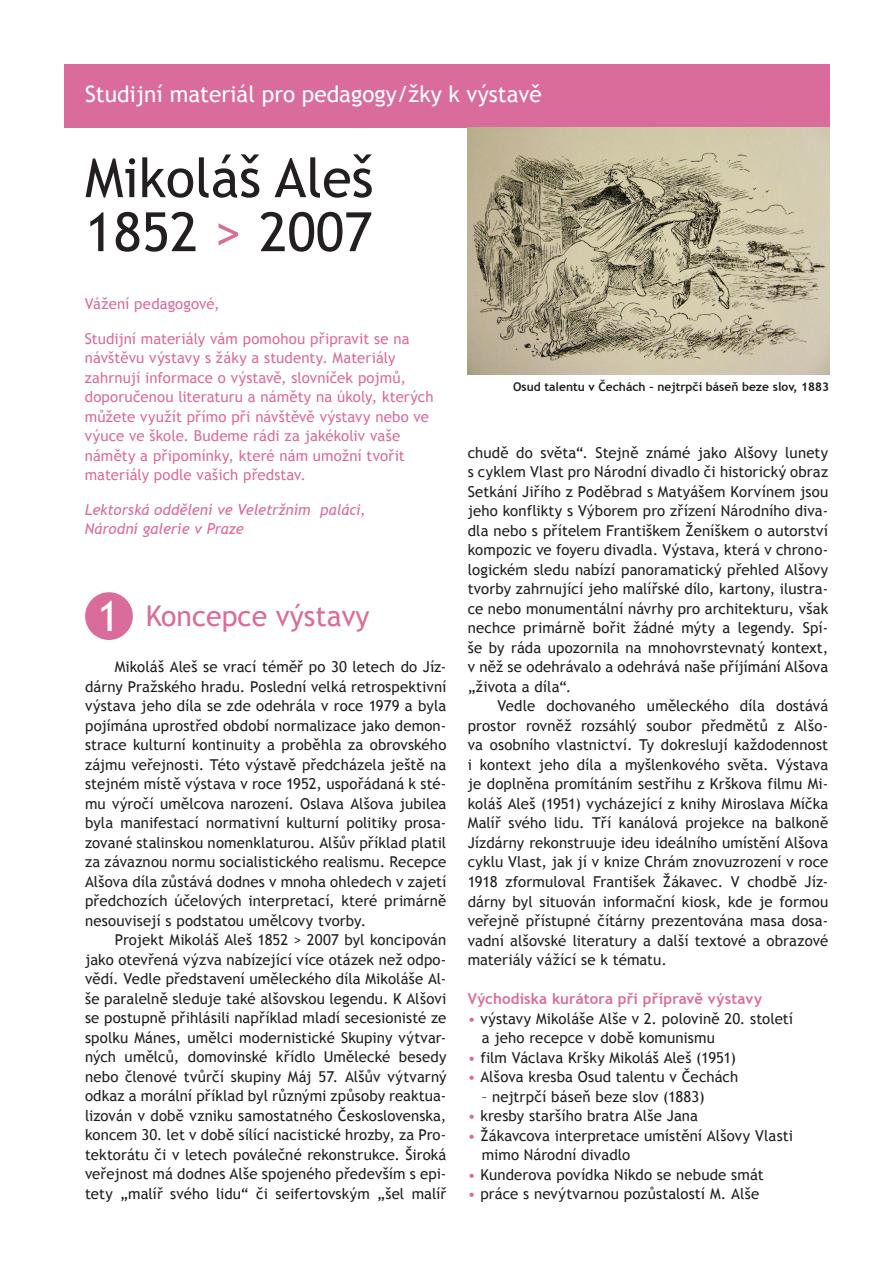
<style>
.page{position:relative;width:893px;height:1263px;background:#fff}
.page>*{position:absolute;margin:0;border:0;box-sizing:border-box;transform-origin:0 0}
.t1{font:54px/54px "Trebuchet MS";color:#231f20}
.t2{font:28.5px "Trebuchet MS";color:#da6c9c}
.t3{font:22.5px "Trebuchet MS";color:#fff}
.t4{font:15px/19.5px "Trebuchet MS";letter-spacing:.005em;color:#231f20;text-align:justify}
.t5{font:15px/19.5px "Trebuchet MS";letter-spacing:.005em;color:#da6c9c}
.t6{font:italic 15px/19.5px "Trebuchet MS";color:#da6c9c}
.t7{font:700 15px "Trebuchet MS";letter-spacing:.01em;color:#da6c9c}
.t8{font:700 12px "Trebuchet MS";color:#231f20}
.s1{color:#da6c9c}
.s2{font-size:42px;color:#fff}
</style>
<div class="page">
<div style="left:64px;top:64px;width:765px;height:64px;background:#da6c9c"></div>
<img style="left:468px;top:128px;width:361px;height:246px">
<div style="left:85px;top:592px;width:48px;height:48px;background:#da6c9c;border-radius:50%"></div>
<h3 class="t3" style="left:85px;top:81px;width:458px">Studijní materiál pro pedagogy/žky k výstavě</h3>
<h1 class="t1" style="left:85px;top:152px;width:290px">Mikoláš Aleš<br>1852 <span class="s1">&gt;</span> 2007</h1>
<p class="t5" style="left:85px;top:295px;width:136px">Vážení pedagogové,</p>
<p class="t5" style="left:85px;top:329px;width:350px">Studijní materiály vám pomohou připravit se na návštěvu výstavy s žáky a studenty. Materiály zahrnují informace o výstavě, slovníček pojmů, doporučenou literaturu a náměty na úkoly, kterých můžete využít přímo při návštěvě výstavy nebo ve výuce ve škole. Budeme rádi za jakékoliv vaše náměty a připomínky, které nám umožní tvořit materiály podle vašich představ.</p>
<p class="t6" style="left:85px;top:500px;width:282px">Lektorská oddělení ve Veletržním paláci,<br>Národní galerie v Praze</p>
<h2 class="t2" style="left:98px;top:599px;width:274px"><span class="s2">1</span> Koncepce výstavy</h2>
<p class="t4" style="left:85px;top:657px;width:363px;text-indent:30px">Mikoláš Aleš se vrací téměř po 30 letech do Jíz&shy;dárny Pražského hradu. Poslední velká retrospektivní výstava jeho díla se zde odehrála v roce 1979 a byla pojímána uprostřed období normalizace jako demon&shy;strace kulturní kontinuity a proběhla za obrovského zájmu veřejnosti. Této výstavě předcházela ještě na stejném místě výstava v roce 1952, uspořádaná k sté&shy;mu výročí umělcova narození. Oslava Alšova jubilea byla manifestací normativní kulturní politiky prosa&shy;zované stalinskou nomenklaturou. Alšův příklad platil za závaznou normu socialistického realismu. Recepce Alšova díla zůstává dodnes v mnoha ohledech v zajetí předchozích účelových interpretací, které primárně nesouvisejí s podstatou umělcovy tvorby.</p>
<p class="t4" style="left:85px;top:930px;width:363px;text-indent:30px">Projekt Mikoláš Aleš 1852 &gt; 2007 byl koncipován jako otevřená výzva nabízející více otázek než odpo&shy;vědí. Vedle představení uměleckého díla Mikoláše Al&shy;še paralelně sleduje také alšovskou legendu. K Alšovi se postupně přihlásili například mladí secesionisté ze spolku Mánes, umělci modernistické Skupiny výtvar&shy;ných umělců, domovinské křídlo Umělecké besedy nebo členové tvůrčí skupiny Máj 57. Alšův výtvarný odkaz a morální příklad byl různými způsoby reaktua&shy;lizován v době vzniku samostatného Československa, koncem 30. let v době sílící nacistické hrozby, za Pro&shy;tektorátu či v letech poválečné rekonstrukce. Široká veřejnost má dodnes Alše spojeného především s epi&shy;tety „malíř svého lidu“ či seifertovským „šel malíř</p>
<p class="t8" style="left:513px;top:379px;width:317px">Osud talentu v Čechách – nejtrpčí báseň beze slov, 1883</p>
<p class="t4" style="left:468px;top:443px;width:362px">chudě do světa“. Stejně známé jako Alšovy lunety s cyklem Vlast pro Národní divadlo či historický obraz Setkání Jiřího z Poděbrad s Matyášem Korvínem jsou jeho konflikty s Výborem pro zřízení Národního diva&shy;dla nebo s přítelem Františkem Ženíškem o autorství kompozic ve foyeru divadla. Výstava, která v chrono&shy;logickém sledu nabízí panoramatický přehled Alšovy tvorby zahrnující jeho malířské dílo, kartony, ilustra&shy;ce nebo monumentální návrhy pro architekturu, však nechce primárně bořit žádné mýty a legendy. Spí&shy;še by ráda upozornila na mnohovrstevnatý kontext, v něž se odehrávalo a odehrává naše příjímání Alšova „života a díla“.</p>
<p class="t4" style="left:468px;top:697px;width:362px;text-indent:30px">Vedle dochovaného uměleckého díla dostává prostor rovněž rozsáhlý soubor předmětů z Alšo&shy;va osobního vlastnictví. Ty dokreslují každodennost i kontext jeho díla a myšlenkového světa. Výstava je doplněna promítáním sestřihu z Krškova filmu Mi&shy;koláš Aleš (1951) vycházející z knihy Miroslava Míčka Malíř svého lidu. Tří kanálová projekce na balkoně Jízdárny rekonstruuje ideu ideálního umístění Alšova cyklu Vlast, jak jí v knize Chrám znovuzrození v roce 1918 zformuloval František Žákavec. V chodbě Jíz&shy;dárny byl situován informační kiosk, kde je formou veřejně přístupné čítárny prezentována masa dosa&shy;vadní alšovské literatury a další textové a obrazové materiály vážící se k tématu.</p>
<p class="t7" style="left:468px;top:989px;width:296px">Východiska kurátora při přípravě výstavy</p>
<p class="t4" style="left:482px;top:1009px;width:313px;text-indent:-14px"><span class="s1">•</span> výstavy Mikoláše Alše v 2. polovině 20. století a jeho recepce v době komunismu</p>
<p class="t4" style="left:468px;top:1048px;width:270px"><span class="s1">•</span> film Václava Kršky Mikoláš Aleš (1951)</p>
<p class="t4" style="left:468px;top:1067px;width:272px"><span class="s1">•</span> Alšova kresba Osud talentu v Čechách</p>
<p class="t4" style="left:482px;top:1087px;width:224px">– nejtrpčí báseň beze slov (1883)</p>
<p class="t4" style="left:468px;top:1106px;width:232px"><span class="s1">•</span> kresby staršího bratra Alše Jana</p>
<p class="t4" style="left:482px;top:1126px;width:313px;text-indent:-14px"><span class="s1">•</span> Žákavcova interpretace umístění Alšovy Vlasti mimo Národní divadlo</p>
<p class="t4" style="left:468px;top:1165px;width:297px"><span class="s1">•</span> Kunderova povídka Nikdo se nebude smát</p>
<p class="t4" style="left:468px;top:1184px;width:293px"><span class="s1">•</span> práce s nevýtvarnou pozůstalostí M. Alše</p>
</div>
